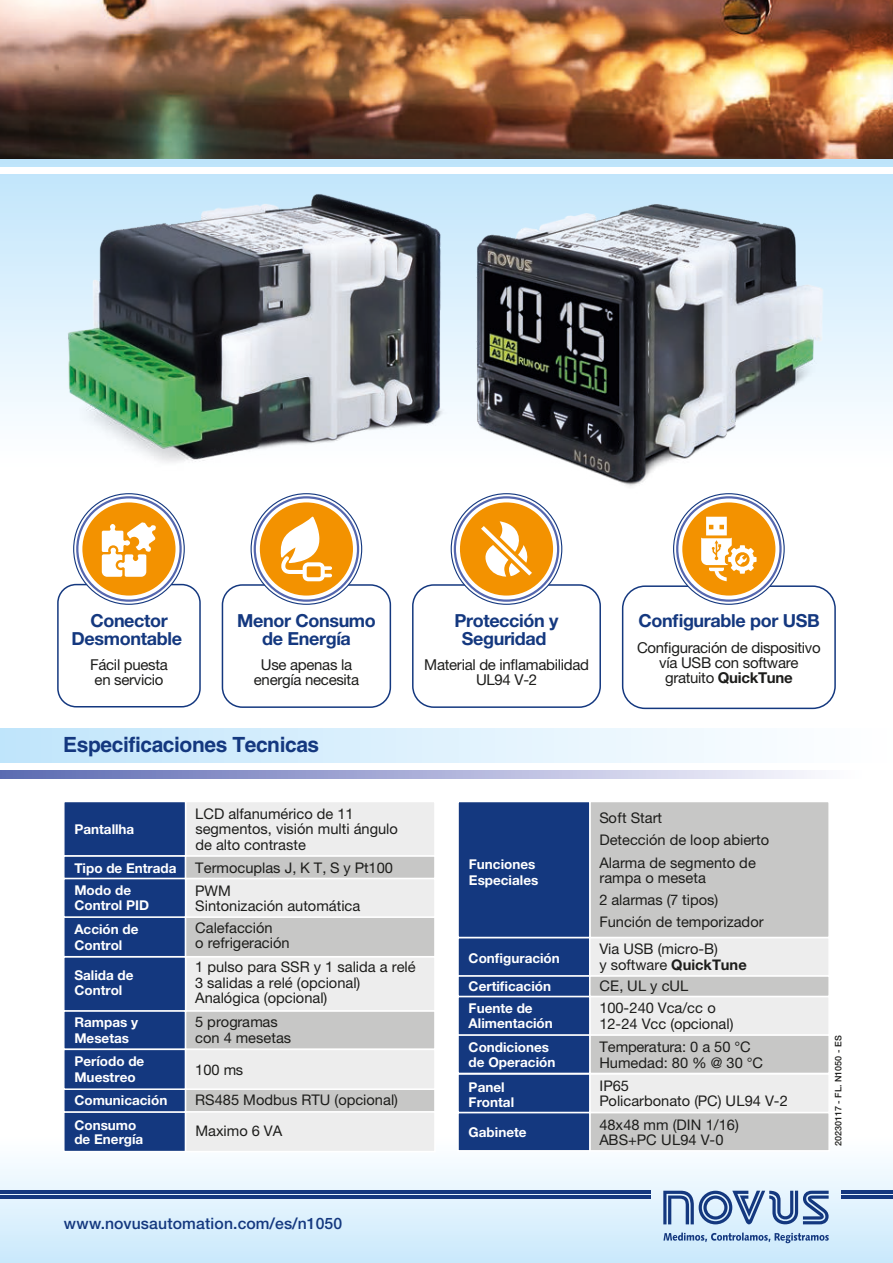
<style>
.page{position:relative;width:893px;height:1263px;background:#fff}
.page>*{position:absolute;margin:0;border:0;box-sizing:border-box;transform-origin:0 0}
.t1{font:700 21px "Helvetica";letter-spacing:-.02em;color:#14387f}
.t2{font:700 18px/18px "Helvetica Neue LT Pro";letter-spacing:-.02em;color:#14387f;text-align:center}
.t3{font:500 15.75px "Helvetica Neue LT Pro";letter-spacing:.01em;color:#14387f}
.t4{font:15px/15px "Helvetica Neue LT Pro";letter-spacing:-.02em;color:#1d1d1b;text-align:center}
.t5{font:14.7px/15.5px "Helvetica Neue LT Pro";color:#1d1d1b}
.t6{font:700 13.5px/15.5px "Helvetica Neue LT Pro";color:#fff}
.t7{font:500 9px "Helvetica Neue LT Pro";color:#1d1d1b}
.s1{font-weight:700}
</style>
<div class="page">
<div style="left:63px;top:855px;width:123px;height:24px;background:#14387f;border:2px solid #fff"></div>
<div style="left:185px;top:855px;width:251px;height:24px;background:#c7c7c6;border:2px solid #fff"></div>
<div style="left:185px;top:956px;width:251px;height:56px;background:#ededed;border:2px solid #fff"></div>
<div style="left:63px;top:956px;width:123px;height:56px;background:#14387f;border:2px solid #fff"></div>
<div style="left:0;top:159px;width:893px;height:312px;background:linear-gradient(to bottom,#c0e5fb,#fff)"></div>
<div style="left:0;top:1134px;width:893px;height:129px;background:linear-gradient(to bottom,#fdfcfd,#c8e7fb)"></div>
<div style="left:0;top:167px;width:893px;height:6px;background:#fff"></div>
<img style="left:0;top:0;width:893px;height:159px">
<div style="left:0;top:729px;width:893px;height:34px;background:linear-gradient(to right,#c0e5fb,#fff)"></div>
<svg style="left:0;top:771px;width:807px;height:7px;background:#a8add7"></svg>
<div style="left:589px;top:1112px;width:241px;height:39px;background:#c7c7c6;border:2px solid #fff"></div>
<div style="left:457px;top:1112px;width:134px;height:39px;background:#14387f;border:2px solid #fff"></div>
<div style="left:589px;top:1073px;width:241px;height:40px;background:#ededed;border:2px solid #fff"></div>
<div style="left:457px;top:1073px;width:134px;height:40px;background:#14387f;border:2px solid #fff"></div>
<div style="left:589px;top:1034px;width:241px;height:40px;background:#c7c7c6;border:2px solid #fff"></div>
<div style="left:457px;top:1034px;width:134px;height:40px;background:#14387f;border:2px solid #fff"></div>
<div style="left:589px;top:996px;width:241px;height:40px;background:#ededed;border:2px solid #fff"></div>
<div style="left:457px;top:996px;width:134px;height:40px;background:#14387f;border:2px solid #fff"></div>
<div style="left:457px;top:937px;width:134px;height:40px;background:#14387f"></div>
<div style="left:589px;top:937px;width:241px;height:40px;background:#ededed"></div>
<div style="left:457px;top:975px;width:134px;height:22px;background:#14387f;border:2px solid #fff"></div>
<div style="left:589px;top:975px;width:241px;height:22px;background:#c7c7c6;border:2px solid #fff"></div>
<div style="left:589px;top:801px;width:241px;height:137px;background:#c7c7c6;border:2px solid #fff"></div>
<div style="left:457px;top:801px;width:134px;height:137px;background:#14387f;border:2px solid #fff"></div>
<div style="left:63px;top:916px;width:123px;height:41px;background:#14387f;border:2px solid #fff"></div>
<div style="left:185px;top:916px;width:251px;height:41px;background:#c7c7c6;border:2px solid #fff"></div>
<div style="left:63px;top:1010px;width:123px;height:40px;background:#14387f;border:2px solid #fff"></div>
<div style="left:185px;top:1010px;width:251px;height:40px;background:#c7c7c6;border:2px solid #fff"></div>
<div style="left:185px;top:878px;width:251px;height:40px;background:#ededed;border:2px solid #fff"></div>
<div style="left:63px;top:878px;width:123px;height:40px;background:#14387f;border:2px solid #fff"></div>
<div style="left:185px;top:801px;width:251px;height:55px;background:#ededed;border:2px solid #fff"></div>
<div style="left:63px;top:801px;width:123px;height:55px;background:#14387f;border:2px solid #fff"></div>
<div style="left:63px;top:1111px;width:123px;height:41px;background:#14387f;border:2px solid #fff"></div>
<div style="left:63px;top:1088px;width:123px;height:25px;background:#14387f;border:2px solid #fff"></div>
<div style="left:185px;top:1088px;width:251px;height:25px;background:#c7c7c6;border:2px solid #fff"></div>
<div style="left:185px;top:1111px;width:251px;height:41px;background:#ededed;border:2px solid #fff"></div>
<div style="left:63px;top:1048px;width:123px;height:42px;background:#14387f;border:2px solid #fff"></div>
<div style="left:185px;top:1048px;width:251px;height:42px;background:#ededed;border:2px solid #fff"></div>
<hr style="left:0;top:1191px;width:651px;height:3px;background:#14387f">
<hr style="left:0;top:1195px;width:651px;height:4px;background:#14387f">
<hr style="left:841px;top:1191px;width:52px;height:3px;background:#14387f">
<hr style="left:841px;top:1195px;width:52px;height:4px;background:#14387f">
<svg style="left:663px;top:1191px;width:166px;height:52px;background:#98b2d2"></svg>
<img style="left:41px;top:173px;width:434px;height:298px">
<img style="left:459px;top:186px;width:384px;height:318px">
<div style="left:622px;top:585px;width:214px;height:124px;border:2px solid #14387f;border-radius:22px"></div>
<svg style="left:674px;top:494px;width:110px;height:110px"></svg>
<div style="left:676px;top:496px;width:106px;height:106px;border:2px solid #5567ae;border-radius:50%"></div>
<div style="left:682px;top:502px;width:93px;height:93px;background:#f39200;border-radius:50%"></div>
<svg style="left:701px;top:517px;width:56px;height:64px"></svg>
<div style="left:222px;top:584px;width:169px;height:124px;border:2px solid #14387f;border-radius:20px"></div>
<svg style="left:251px;top:494px;width:111px;height:110px"></svg>
<div style="left:254px;top:496px;width:105px;height:106px;border:2px solid #5567ae;border-radius:50%"></div>
<div style="left:260px;top:502px;width:93px;height:93px;background:#f39200;border-radius:50%"></div>
<svg style="left:280px;top:516px;width:52px;height:65px"></svg>
<div style="left:57px;top:584px;width:144px;height:123px;border:2px solid #14387f;border-radius:18px"></div>
<svg style="left:74px;top:494px;width:110px;height:110px"></svg>
<div style="left:76px;top:496px;width:106px;height:106px;border:2px solid #5567ae;border-radius:50%"></div>
<div style="left:82px;top:502px;width:94px;height:93px;background:#f39200;border-radius:50%"></div>
<svg style="left:102px;top:522px;width:54px;height:55px"></svg>
<div style="left:412px;top:584px;width:189px;height:124px;border:2px solid #14387f;border-radius:21px"></div>
<svg style="left:451px;top:494px;width:111px;height:110px"></svg>
<div style="left:454px;top:496px;width:105px;height:106px;border:2px solid #5567ae;border-radius:50%"></div>
<div style="left:460px;top:502px;width:93px;height:93px;background:#f39200;border-radius:50%"></div>
<svg style="left:481px;top:521px;width:51px;height:56px"></svg>
<p class="t2" style="left:72px;top:611px;width:112px">Conector<br>Desmontable</p>
<p class="t4" style="left:90px;top:657px;width:79px;text-align:left">Fácil puesta en servicio</p>
<p class="t2" style="left:237px;top:611px;width:140px">Menor Consumo de Energía</p>
<p class="t4" style="left:254px;top:657px;width:107px">Use apenas la energía necesita</p>
<h1 class="t1" style="left:63px;top:732px;width:258px">Especificaciones Tecnicas</h1>
<p class="t2" style="left:454px;top:611px;width:106px">Protección y<br>Seguridad</p>
<p class="t4" style="left:424px;top:657px;width:166px">Material de inflamabilidad<br>UL94 V-2</p>
<p class="t2" style="left:638px;top:611px;width:183px">Configurable por USB</p>
<p class="t4" style="left:637px;top:640px;width:185px">Configuración de dispositivo vía USB con software gratuito <span class="s1">QuickTune</span></p>
<p class="t6" style="left:74px;top:821px;width:61px">Pantallha</p>
<p class="t5" style="left:195px;top:805px;width:204px">LCD alfanumérico de 11 segmentos, visión multi ángulo de alto contraste</p>
<p class="t6" style="left:74px;top:860px;width:104px">Tipo de Entrada</p>
<p class="t5" style="left:195px;top:859px;width:199px">Termocuplas J, K T, S y Pt100</p>
<p class="t6" style="left:74px;top:882px;width:76px">Modo de<br>Control PID</p>
<p class="t5" style="left:195px;top:882px;width:167px">PWM<br>Sintonización automática</p>
<p class="t6" style="left:74px;top:921px;width:66px">Acción de<br>Control</p>
<p class="t5" style="left:195px;top:920px;width:96px">Calefacción<br>o refrigeración</p>
<p class="t6" style="left:74px;top:967px;width:61px">Salida de<br>Control</p>
<p class="t5" style="left:195px;top:959px;width:222px">1 pulso para SSR y 1 salida a relé<br>3 salidas a relé (opcional)<br>Analógica (opcional)</p>
<p class="t6" style="left:74px;top:1014px;width:65px">Rampas y<br>Mesetas</p>
<p class="t5" style="left:195px;top:1014px;width:98px">5 programas con 4 mesetas</p>
<p class="t6" style="left:74px;top:1053px;width:71px">Período de<br>Muestreo</p>
<p class="t5" style="left:195px;top:1054px;width:204px;line-height:30.3px">100 ms<br>RS485 Modbus RTU (opcional)</p>
<p class="t6" style="left:74px;top:1092px;width:94px">Comunicación</p>
<p class="t6" style="left:74px;top:1117px;width:70px;line-height:14.7px">Consumo de Energía</p>
<p class="t5" style="left:195px;top:1123px;width:88px">Maximo 6 VA</p>
<p class="t5" style="left:599px;top:810px;width:64px">Soft Start</p>
<p class="t6" style="left:469px;top:856px;width:71px">Funciones<br>Especiales</p>
<p class="t5" style="left:599px;top:831px;width:171px">Detección de loop abierto</p>
<p class="t5" style="left:599px;top:855px;width:158px">Alarma de segmento de rampa o meseta</p>
<p class="t5" style="left:599px;top:892px;width:121px">2 alarmas (7 tipos)</p>
<p class="t5" style="left:599px;top:914px;width:166px">Función de temporizador</p>
<p class="t6" style="left:469px;top:950px;width:93px">Configuración</p>
<p class="t5" style="left:599px;top:941px;width:149px">Via USB (micro-B)<br>y software <span class="s1">QuickTune</span></p>
<p class="t6" style="left:469px;top:978px;width:84px">Certificación</p>
<p class="t5" style="left:599px;top:978px;width:90px">CE, UL y cUL</p>
<p class="t6" style="left:469px;top:1001px;width:86px;line-height:14.7px">Fuente de<br>Alimentación</p>
<p class="t5" style="left:599px;top:1000px;width:136px">100-240 Vca/cc o<br>12-24 Vcc (opcional)</p>
<p class="t6" style="left:469px;top:1040px;width:88px;line-height:14.7px">Condiciones de Operación</p>
<p class="t5" style="left:599px;top:1039px;width:165px">Temperatura: 0 a 50 °C<br>Humedad: 80 % @ 30 °C</p>
<p class="t6" style="left:469px;top:1079px;width:47px;line-height:14.7px">Panel<br>Frontal</p>
<p class="t5" style="left:599px;top:1078px;width:190px">IP65<br>Policarbonato (PC) UL94 V-2</p>
<p class="t6" style="left:469px;top:1124px;width:59px">Gabinete</p>
<p class="t5" style="left:599px;top:1117px;width:141px">48x48 mm (DIN 1/16)<br>ABS+PC UL94 V-0</p>
<p class="t7" style="left:833px;top:1146px;width:112px;rotate:-90deg">20230117 - FL. N1050 - ES</p>
<p class="t3" style="left:64px;top:1214px;width:280px">www.novusautomation.com/es/n1050</p>
</div>
